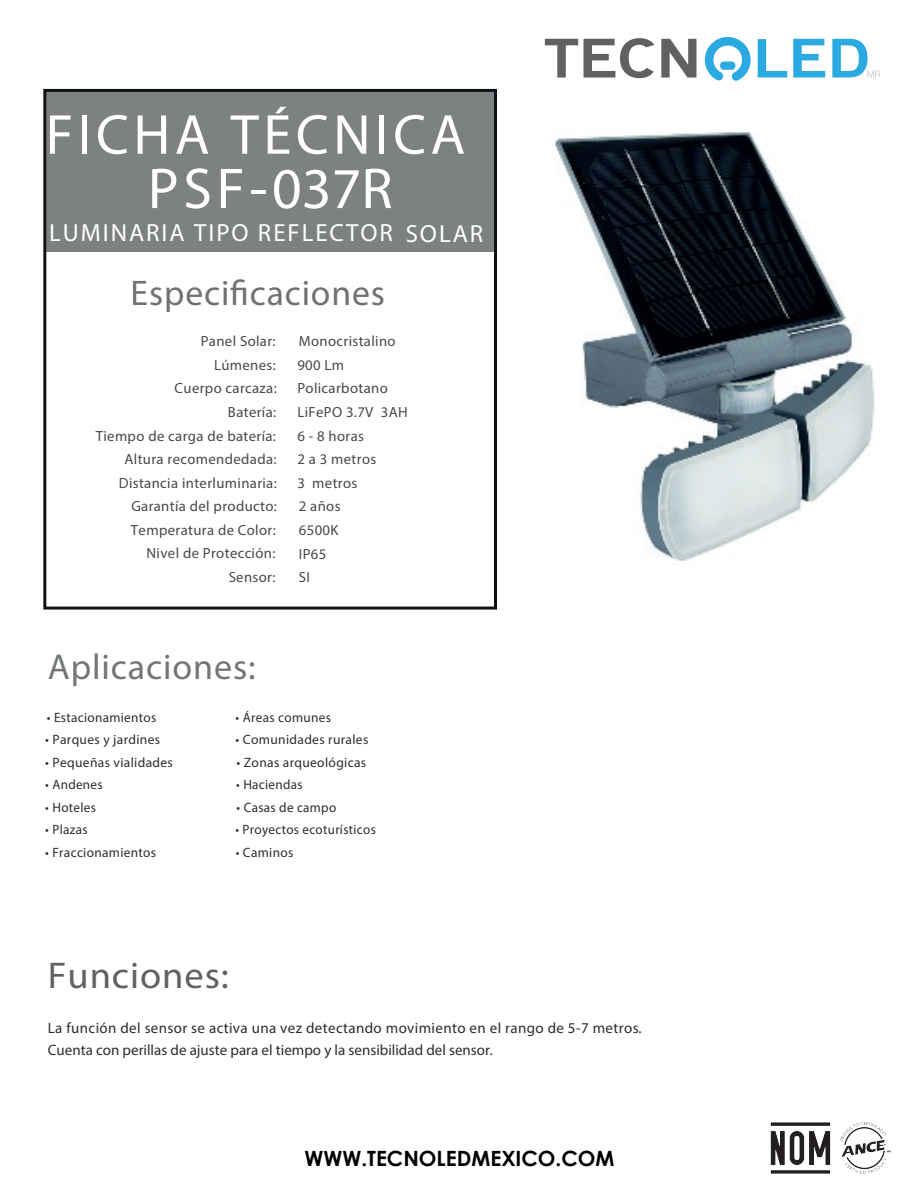
<style>
.page{position:relative;width:919px;height:1189px;background:#fff}
.page>*{position:absolute;margin:0;border:0;box-sizing:border-box;transform-origin:0 0}
.t1{font:58.05px "Myriad Pro";color:#fff}
.t2{font:56.7px "Myriad Pro";letter-spacing:.08em;color:#fff}
.t3{font:37.35px "Myriad Pro";letter-spacing:.025em;color:#5e6264}
.t4{font:36px "Myriad Pro";letter-spacing:.025em;color:#727678}
.t5{font:35.7px "Myriad Pro";letter-spacing:.025em;color:#6e7274}
.t6{font:24.9px "Myriad Pro";letter-spacing:.08em;color:#fff}
.t7{font:700 21px "Century Gothic";color:#000}
.t8{font:15px/22.5px "Myriad Pro";letter-spacing:.025em;color:#2a2e30}
.t9{font:14.7px/23.5px "Myriad Pro";letter-spacing:.025em;color:#46484a;text-align:right}
.t10{font:13.5px "Myriad Pro";letter-spacing:.025em;color:#2a2e30}
</style>
<div class="page">
<img style="left:770px;top:1122px;width:121px;height:52px">
<div style="left:45px;top:90px;width:450px;height:161px;background:#7e8182"></div>
<div style="left:43px;top:89px;width:453px;height:520px;border:3px solid #101315"></div>
<svg style="left:661px;top:39px;width:35px;height:38px"></svg>
<svg style="left:757px;top:39px;width:29px;height:38px"></svg>
<svg style="left:793px;top:39px;width:31px;height:38px"></svg>
<svg style="left:832px;top:39px;width:47px;height:38px"></svg>
<svg style="left:544px;top:38px;width:110px;height:40px"></svg>
<svg style="left:704px;top:37px;width:46px;height:44px"></svg>
<img style="left:554px;top:132px;width:321px;height:429px">
<h2 class="t2" style="left:46px;top:100px;width:421px">FICHA TÉCNICA</h2>
<h1 class="t1" style="left:148px;top:153px;width:246px">PSF-037R</h1>
<h3 class="t6" style="left:49px;top:217px;width:435px">LUMINARIA TIPO REFLECTOR SOLAR</h3>
<h3 class="t5" style="left:131px;top:270px;width:256px">Especificaciones</h3>
<p class="t9" style="left:96px;top:329px;width:182px">Panel Solar:<br>Lúmenes:<br>Cuerpo carcaza:<br>Batería:<br>Tiempo de carga de batería:<br>Altura recomendedada:<br>Distancia interluminaria:<br>Garantía del producto:<br>Temperatura de Color:<br>Nivel de Protección:<br>Sensor:</p>
<p class="t9" style="left:297px;top:329px;width:112px;text-align:left">Monocristalino<br>900 Lm<br>Policarbotano<br>LiFePO 3.7V 3AH<br>6 - 8 horas<br>2 a 3 metros<br>3 metros<br>2 años<br>6500K<br>IP65<br>SI</p>
<h3 class="t4" style="left:48px;top:645px;width:209px">Aplicaciones:</h3>
<p class="t10" style="left:47px;top:708px;width:111px">• Estacionamientos</p>
<p class="t10" style="left:235px;top:708px;width:97px">• Áreas comunes</p>
<p class="t10" style="left:45px;top:731px;width:116px">• Parques y jardines</p>
<p class="t10" style="left:235px;top:731px;width:134px">• Comunidades rurales</p>
<p class="t10" style="left:45px;top:753px;width:129px">• Pequeñas vialidades</p>
<p class="t10" style="left:236px;top:753px;width:131px">• Zonas arqueológicas</p>
<p class="t10" style="left:45px;top:776px;width:59px">• Andenes</p>
<p class="t10" style="left:236px;top:776px;width:68px">• Haciendas</p>
<p class="t10" style="left:45px;top:798px;width:52px">• Hoteles</p>
<p class="t10" style="left:236px;top:798px;width:101px">• Casas de campo</p>
<p class="t10" style="left:45px;top:821px;width:44px">• Plazas</p>
<p class="t10" style="left:235px;top:821px;width:142px">• Proyectos ecoturísticos</p>
<p class="t10" style="left:45px;top:843px;width:112px">• Fraccionamientos</p>
<p class="t10" style="left:235px;top:843px;width:59px">• Caminos</p>
<h3 class="t3" style="left:48px;top:952px;width:182px">Funciones:</h3>
<p class="t8" style="left:48px;top:1015px;width:595px">La función del sensor se activa una vez detectando movimiento en el rango de 5-7 metros.<br>Cuenta con perillas de ajuste para el tiempo y la sensibilidad del sensor.</p>
<h3 class="t7" style="left:304px;top:1141px;width:311px">WWW.TECNOLEDMEXICO.COM</h3>
</div>
